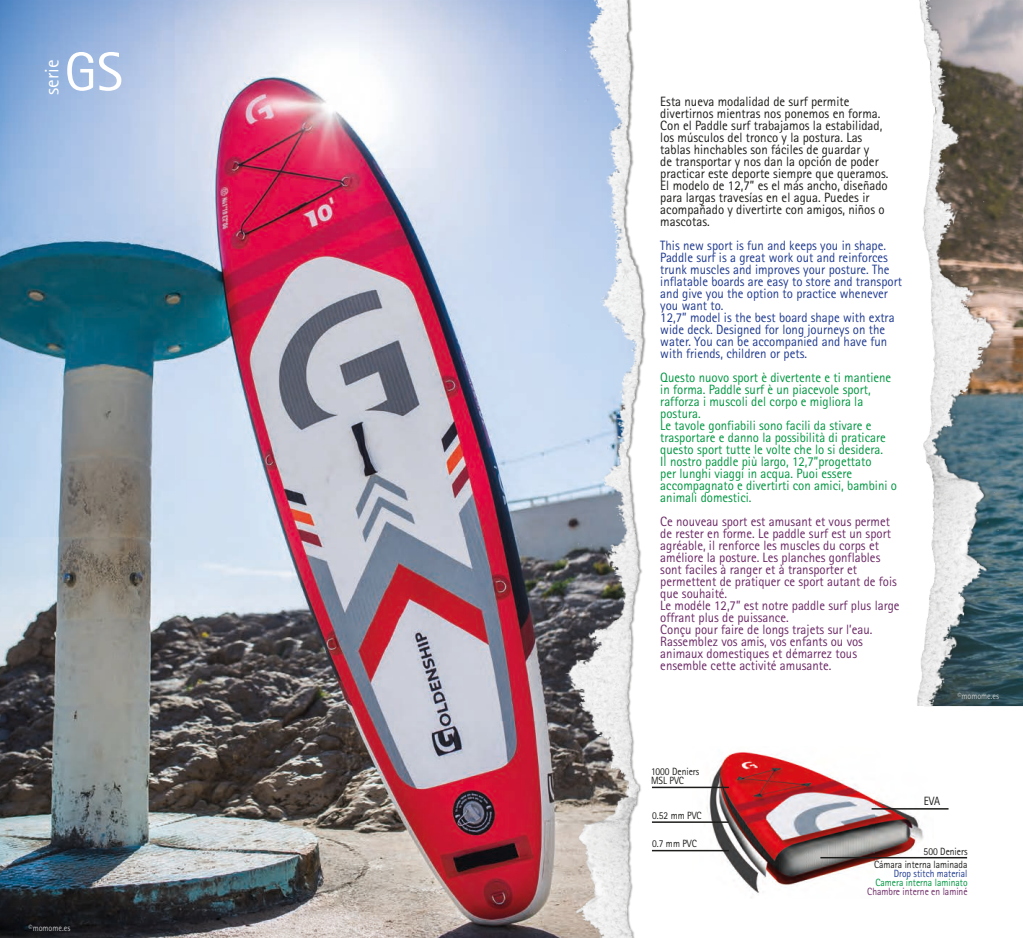
<style>
.page{position:relative;width:1023px;height:938px;background:#fff}
.page>*{position:absolute;margin:0;border:0;box-sizing:border-box;transform-origin:0 0}
.t1{font:54.6px "Rotis Sans Serif Std";color:#fff}
.t2{font:19.5px "Rotis Sans Serif Std";color:#fff}
.t3{font:13.5px/12px "Rotis Sans Serif Std";color:#6c2966;scale:.95 1}
.t4{font:13.5px/12px "Rotis Sans Serif Std";color:#1d1d1b;scale:.95 1}
.t5{font:13.5px/12px "Rotis Sans Serif Std";color:#009641;scale:.95 1}
.t6{font:13.5px/12px "Rotis Sans Serif Std";color:#203b90;scale:.95 1}
.t7{font:12px "Rotis Sans Serif Std";color:#1d1d1b;scale:.9 1}
.t8{font:10.5px "Rotis Sans Serif Std";color:#1d1d1b;scale:.9 1}
.t9{font:10.5px "Rotis Sans Serif Std";color:#6c2966;scale:.9 1}
.t10{font:10.5px "Rotis Sans Serif Std";color:#009641;scale:.9 1}
.t11{font:10.5px "Rotis Sans Serif Std";color:#203b90;scale:.9 1}
.t12{font:9px "Rotis Sans Serif Std";color:#c6c8c9;scale:.9 1}
</style>
<div class="page">
<img style="left:924px;top:0;width:99px;height:706px">
<img style="left:0;top:0;width:551px;height:938px">
<img style="left:693px;top:752px;width:240px;height:141px">
<hr style="left:872px;top:808px;width:77px;height:2px;background:#1d1d1b">
<hr style="left:820px;top:857px;width:147px;height:1px;background:#1d1d1b">
<hr style="left:652px;top:787px;width:77px;height:1px;background:#1d1d1b">
<hr style="left:652px;top:821px;width:77px;height:2px;background:#1d1d1b">
<hr style="left:652px;top:850px;width:77px;height:1px;background:#1d1d1b">
<img style="left:917px;top:0;width:81px;height:705px">
<img style="left:551px;top:0;width:120px;height:938px">
<p class="t2" style="left:41px;top:95px;width:37px;rotate:-90deg">serie</p>
<p class="t1" style="left:64px;top:40px;width:60px">GS</p>
<p class="t12" style="left:29px;top:922px;width:48px">©momome.es</p>
<p class="t4" style="left:660px;top:95px;width:242px">Esta nueva modalidad de surf permite divertirnos mientras nos ponemos en forma.<br>Con el Paddle surf trabajamos la estabilidad, los músculos del tronco y la postura. Las tablas hinchables son fáciles de guardar y<br>de transportar y nos dan la opción de poder practicar este deporte siempre que queramos.</p>
<p class="t4" style="left:660px;top:179px;width:241px">El modelo de 12,7” es el más ancho, diseñado para largas travesías en el agua. Puedes ir acompañado y divertirte con amigos, niños o mascotas.</p>
<p class="t6" style="left:660px;top:239px;width:256px">This new sport is fun and keeps you in shape.<br>Paddle surf is a great work out and reinforces trunk muscles and improves your posture. The inflatable boards are easy to store and transport and give you the option to practice whenever you want to.</p>
<p class="t6" style="left:660px;top:311px;width:248px">12,7” model is the best board shape with extra wide deck. Designed for long journeys on the water. You can be accompanied and have fun with friends, children or pets.</p>
<p class="t5" style="left:660px;top:371px;width:245px">Questo nuovo sport è divertente e ti mantiene in forma. Paddle surf è un piacevole sport, rafforza i muscoli del corpo e migliora la postura.</p>
<p class="t5" style="left:660px;top:419px;width:239px">Le tavole gonfiabili sono facili da stivare e trasportare e danno la possibilità di praticare questo sport tutte le volte che lo si desidera.</p>
<p class="t5" style="left:660px;top:455px;width:251px">Il nostro paddle più largo, 12,7”progettato<br>per lunghi viaggi in acqua. Puoi essere accompagnato e divertirti con amici, bambini o animali domestici.</p>
<p class="t3" style="left:660px;top:515px;width:251px">Ce nouveau sport est amusant et vous permet de rester en forme. Le paddle surf est un sport agréable, il renforce les muscles du corps et améliore la posture. Les planches gonflables sont faciles à ranger et à transporter et permettent de pratiquer ce sport autant de fois que souhaité.</p>
<p class="t3" style="left:660px;top:599px;width:253px">Le modéle 12,7” est notre paddle surf plus large offrant plus de puissance.</p>
<p class="t3" style="left:660px;top:623px;width:225px">Conçu pour faire de longs trajets sur l’eau.</p>
<p class="t3" style="left:660px;top:635px;width:215px">Rassemblez vos amis, vos enfants ou vos animaux domestiques et démarrez tous ensemble cette activité amusante.</p>
<p class="t12" style="left:957px;top:690px;width:48px">©momome.es</p>
<p class="t8" style="left:651px;top:765px;width:55px">1000 Deniers</p>
<p class="t8" style="left:651px;top:774px;width:38px">MSL PVC</p>
<p class="t8" style="left:652px;top:809px;width:57px">0.52 mm PVC</p>
<p class="t8" style="left:652px;top:837px;width:51px">0.7 mm PVC</p>
<p class="t7" style="left:924px;top:794px;width:20px">EVA</p>
<p class="t8" style="left:924px;top:845px;width:50px">500 Deniers</p>
<p class="t8" style="left:874px;top:858px;width:105px">Cámara interna laminada</p>
<p class="t11" style="left:894px;top:867px;width:84px">Drop stitch material</p>
<p class="t10" style="left:875px;top:876px;width:104px">Camera interna laminato</p>
<p class="t9" style="left:867px;top:885px;width:113px">Chambre interne en laminé</p>
</div>
